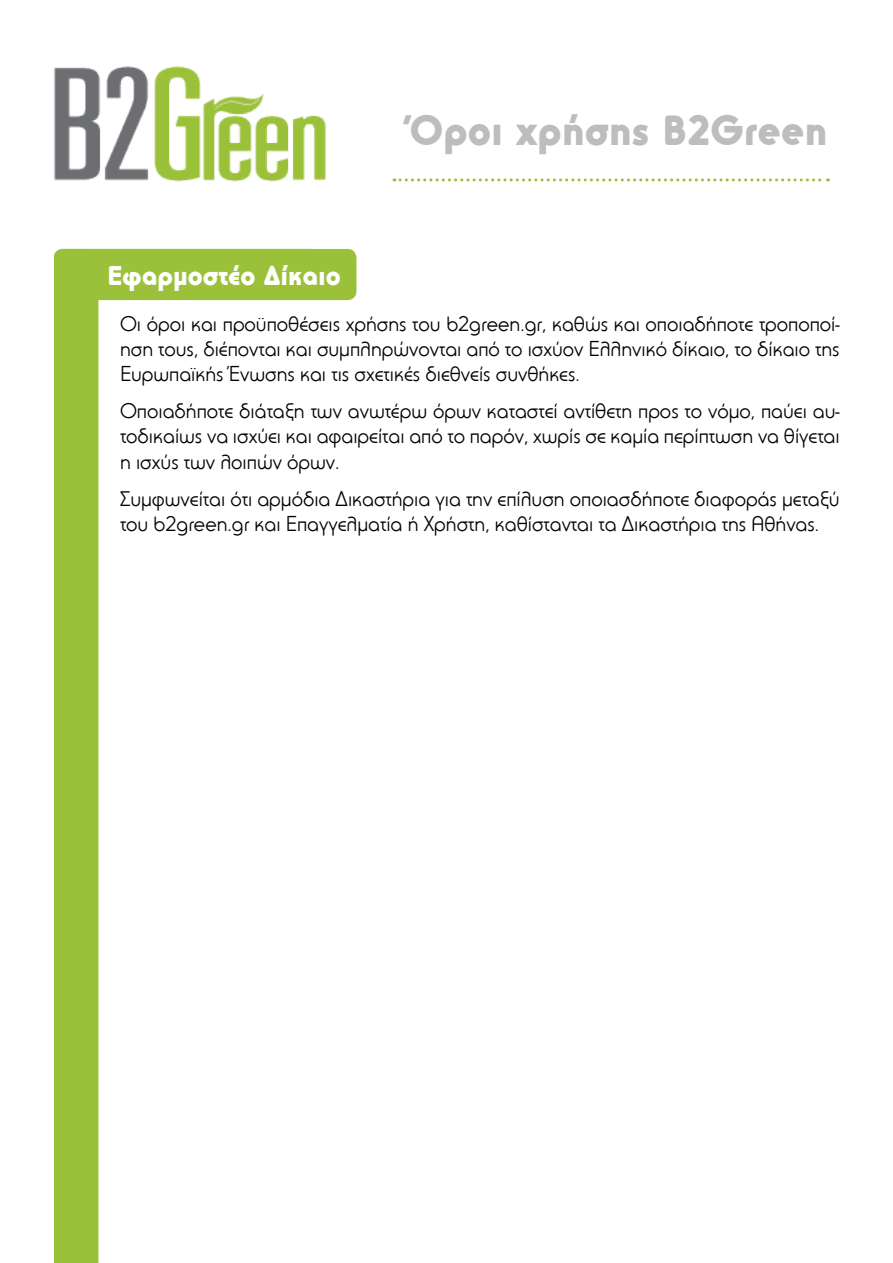
<style>
.page{position:relative;width:893px;height:1263px;background:#fff}
.page>*{position:absolute;margin:0;border:0;box-sizing:border-box;transform-origin:0 0}
.t1{font:900 42px "PF Universal";color:#bdbdbd}
.t2{font:900 27px "PF Universal";color:#fff}
.t3{font:21px/25.2px "PF Universal";color:#000;text-align:justify}
</style>
<div class="page">
<div style="left:54px;top:249px;width:44px;height:1014px;background:#9bc13b"></div>
<img style="left:54px;top:66px;width:272px;height:116px">
<svg style="left:394px;top:178px;width:434px;height:3px"></svg>
<div style="left:54px;top:249px;width:302px;height:51px;background:#9bc13b;border-radius:9px"></div>
<p class="t2" style="left:107px;top:258px;width:235px">Εφαρμοστέο Δίκαιο</p>
<h1 class="t1" style="left:410px;top:104px;width:419px">Όροι χρήσης B2Green</h1>
<p class="t3" style="left:120px;top:310px;width:721px">Οι όροι και προϋποθέσεις χρήσης του b2green.gr, καθώς και οποιαδήποτε τροποποί&shy;ηση τους, διέπονται και συμπληρώνονται από το ισχύον Ελληνικό δίκαιο, το δίκαιο της Ευρωπαϊκής Ένωσης και τις σχετικές διεθνείς συνθήκες.</p>
<p class="t3" style="left:120px;top:398px;width:721px">Οποιαδήποτε διάταξη των ανωτέρω όρων καταστεί αντίθετη προς το νόμο, παύει αυ&shy;τοδικαίως να ισχύει και αφαιρείται από το παρόν, χωρίς σε καμία περίπτωση να θίγεται η ισχύς των λοιπών όρων.</p>
<p class="t3" style="left:120px;top:486px;width:721px">Συμφωνείται ότι αρμόδια Δικαστήρια για την επίλυση οποιασδήποτε διαφοράς μεταξύ του b2green.gr και Επαγγελματία ή Χρήστη, καθίστανται τα Δικαστήρια της Αθήνας.</p>
</div>
